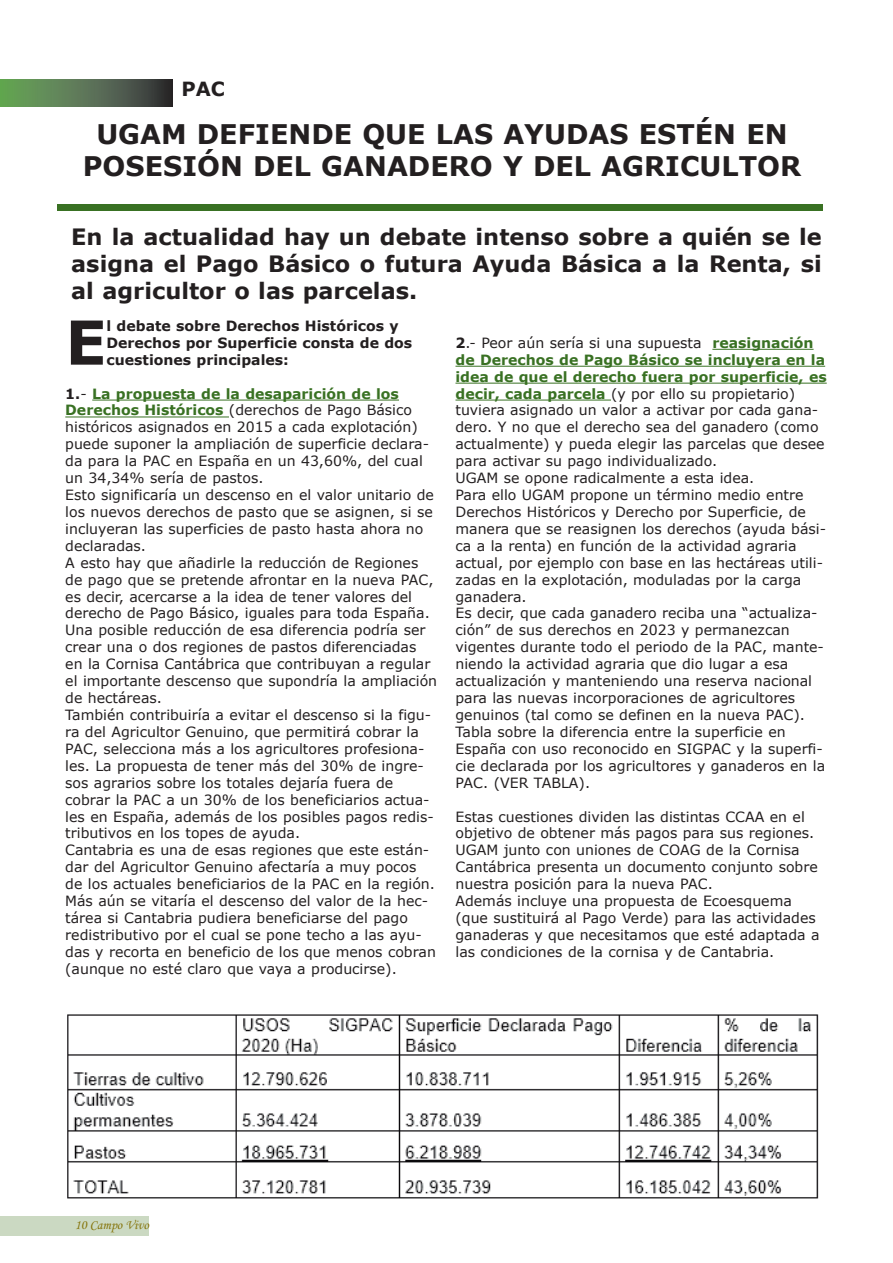
<style>
.page{position:relative;width:893px;height:1263px;background:#fff}
.page>*{position:absolute;margin:0;border:0;box-sizing:border-box;transform-origin:0 0}
.t1{font:700 60.6px "Verdana";color:#231f20}
.t2{font:700 27px/32.4px "Verdana";color:#231f20;text-align:center}
.t3{font:700 22.5px/27px "Verdana";color:#231f20;text-align:justify}
.t4{font:700 19.5px "Verdana";color:#231f20}
.t5{font:14.1px/17px "Verdana";color:#231f20}
.t6{font:700 14.1px/17px "Verdana";color:#231f20}
.t7{font:13.5px "Monotype Corsiva";color:#86750c}
.s1{font-weight:700}
.s2{font-weight:700;color:#397123}
</style>
<div class="page">
<svg style="left:0;top:79px;width:172px;height:27px;background:#54704f"></svg>
<div style="left:0;top:1216px;width:149px;height:19px;background:#cbd9c2"></div>
<div style="left:58px;top:205px;width:765px;height:6px;background:#397123"></div>
<hr style="left:92px;top:400px;width:307px;height:1px;background:#397123">
<hr style="left:65px;top:416px;width:164px;height:1px;background:#397123">
<hr style="left:712px;top:349px;width:101px;height:1px;background:#397123">
<hr style="left:455px;top:366px;width:370px;height:1px;background:#397123">
<hr style="left:455px;top:383px;width:372px;height:1px;background:#397123">
<hr style="left:455px;top:400px;width:156px;height:1px;background:#397123">
<img style="left:67px;top:1014px;width:752px;height:185px">
<svg style="left:583px;top:1039px;width:3px;height:11px"></svg>
<h3 class="t4" style="left:181px;top:76px;width:45px">PAC</h3>
<h2 class="t2" style="left:83px;top:117px;width:720px">UGAM DEFIENDE QUE LAS AYUDAS ESTÉN EN<br>POSESIÓN DEL GANADERO Y DEL AGRICULTOR</h2>
<h3 class="t3" style="left:71px;top:222px;width:752px">En la actualidad hay un debate intenso sobre a quién se le asigna el Pago básico o futura Ayuda básica a la Renta, si al agricultor o las parcelas.</h3>
<h1 class="t1" style="left:65px;top:304px;width:43px">E</h1>
<p class="t6" style="left:107px;top:317px;width:307px">l debate sobre Derechos Históricos y<br>Derechos por Superficie consta de dos cuestiones principales:</p>
<p class="t5" style="left:65px;top:384px;width:373px"><span class="s1">1.</span>- <span class="s2">La propuesta de la desaparición de los Derechos Históricos</span> (derechos de Pago Básico históricos asignados en 2015 a cada explotación) puede suponer la ampliación de superficie declara&shy;da para la PAC en España en un 43,60%, del cual un 34,34% sería de pastos.<br>Esto significaría un descenso en el valor unitario de los nuevos derechos de pasto que se asignen, si se incluyeran las superficies de pasto hasta ahora no declaradas.<br>A esto hay que añadirle la reducción de Regiones de pago que se pretende afrontar en la nueva PAC, es decir, acercarse a la idea de tener valores del derecho de Pago Básico, iguales para toda España.<br>Una posible reducción de esa diferencia podría ser crear una o dos regiones de pastos diferenciadas en la Cornisa Cantábrica que contribuyan a regular el importante descenso que supondría la ampliación de hectáreas.<br>También contribuiría a evitar el descenso si la figu&shy;ra del Agricultor Genuino, que permitirá cobrar la PAC, selecciona más a los agricultores profesiona&shy;les. La propuesta de tener más del 30% de ingre&shy;sos agrarios sobre los totales dejaría fuera de cobrar la PAC a un 30% de los beneficiarios actua&shy;les en España, además de los posibles pagos redis&shy;tributivos en los topes de ayuda.<br>Cantabria es una de esas regiones que este están&shy;dar del Agricultor Genuino afectaría a muy pocos<br>de los actuales beneficiarios de la PAC en la región.<br>Más aún se vitaría el descenso del valor de la hec&shy;tárea si Cantabria pudiera beneficiarse del pago redistributivo por el cual se pone techo a las ayu&shy;das y recorta en beneficio de los que menos cobran (aunque no esté claro que vaya a producirse).</p>
<p class="t5" style="left:455px;top:334px;width:373px"><span class="s1">2</span>.- Peor aún sería si una supuesta <span class="s2">reasignación de Derechos de Pago básico se incluyera en la idea de que el derecho fuera por superficie, es decir, cada parcela</span> (y por ello su propietario) tuviera asignado un valor a activar por cada gana&shy;dero. Y no que el derecho sea del ganadero (como actualmente) y pueda elegir las parcelas que desee para activar su pago individualizado.<br>UGAM se opone radicalmente a esta idea.<br>Para ello UGAM propone un término medio entre Derechos Históricos y Derecho por Superficie, de manera que se reasignen los derechos (ayuda bási&shy;ca a la renta) en función de la actividad agraria actual, por ejemplo con base en las hectáreas utili&shy;zadas en la explotación, moduladas por la carga ganadera.<br>Es decir, que cada ganadero reciba una “actualiza&shy;ción” de sus derechos en 2023 y permanezcan vigentes durante todo el periodo de la PAC, mante&shy;niendo la actividad agraria que dio lugar a esa actualización y manteniendo una reserva nacional para las nuevas incorporaciones de agricultores genuinos (tal como se definen en la nueva PAC).<br>Tabla sobre la diferencia entre la superficie en España con uso reconocido en SIGPAC y la superfi&shy;cie declarada por los agricultores y ganaderos en la PAC. (VER TABLA).</p>
<p class="t5" style="left:455px;top:807px;width:366px">Estas cuestiones dividen las distintas CCAA en el objetivo de obtener más pagos para sus regiones.<br>UGAM junto con uniones de COAG de la Cornisa Cantábrica presenta un documento conjunto sobre nuestra posición para la nueva PAC.<br>Además incluye una propuesta de Ecoesquema (que sustituirá al Pago Verde) para las actividades ganaderas y que necesitamos que esté adaptada a las condiciones de la cornisa y de Cantabria.</p>
<p class="t7" style="left:75px;top:1216px;width:76px">10 Campo Vivo</p>
</div>
